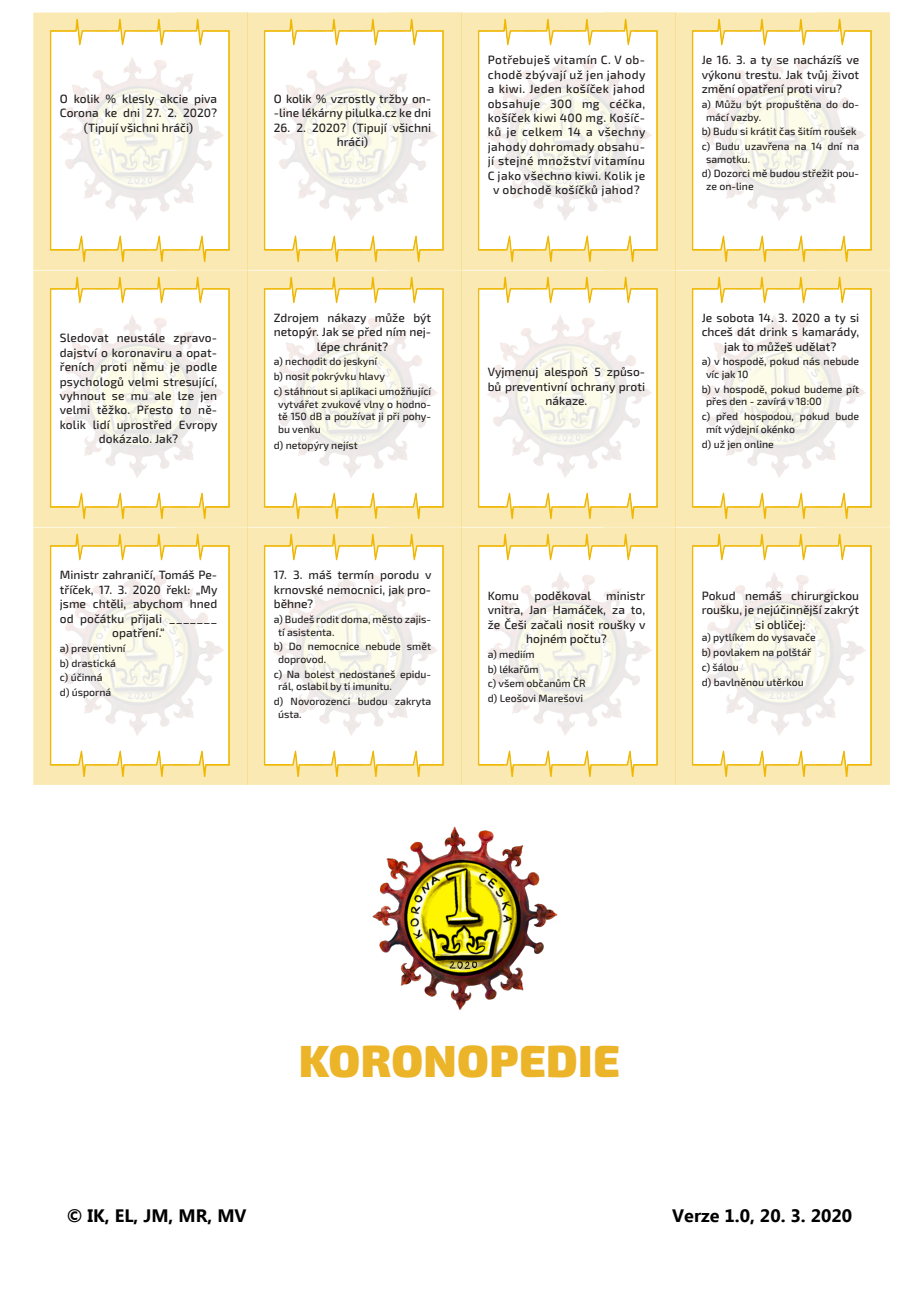
<style>
.page{position:relative;width:919px;height:1289px;background:#fff}
.page>*{position:absolute;margin:0;border:0;box-sizing:border-box;transform-origin:0 0}
.t1{font:900 45px "Exo 2.0";letter-spacing:.01em;color:#ecb429}
.t2{font:700 18px "Ebrima";color:#000001}
.t3{font:500 12px/14.4px "Exo 2.0";color:#231f20;text-align:center}
.t4{font:500 12px/14.4px "Exo 2.0";letter-spacing:.03em;color:#231f20;text-align:center}
.t5{font:500 10.5px/12.6px "Exo 2.0";color:#231f20}
</style>
<div class="page">
<img style="left:33px;top:13px;width:856px;height:771px">
<img style="left:372px;top:826px;width:186px;height:184px">
<p class="t3" style="left:60px;top:91px;width:159px">O kolik % klesly akcie piva<br>Corona ke dni 27. 2. 2020? (Tipují všichni hráči)</p>
<p class="t3" style="left:60px;top:331px;width:159px">Sledovat neustále zpravo&shy;dajství o koronaviru a opat&shy;řeních proti němu je podle psychologů velmi stresující, vyhnout se mu ale lze jen velmi těžko. Přesto to ně&shy;kolik lidí uprostřed Evropy dokázalo. Jak?</p>
<p class="t3" style="left:60px;top:568px;width:159px">Ministr zahraničí, Tomáš Pe&shy;tříček, 17. 3. 2020 řekl: „My jsme chtěli, abychom hned od počátku přijali _______ opatření.“</p>
<p class="t5" style="left:60px;top:642px;width:67px">a) preventivní</p>
<p class="t5" style="left:60px;top:656px;width:58px">b) drastická</p>
<p class="t5" style="left:60px;top:671px;width:44px">c) účinná</p>
<p class="t5" style="left:60px;top:686px;width:53px">d) úsporná</p>
<p class="t3" style="left:274px;top:91px;width:159px;text-align:left">O kolik % vzrostly tržby on--line lékárny pilulka.cz ke dni</p>
<p class="t3" style="left:274px;top:120px;width:159px">26. 2. 2020? (Tipují všichni hráči)</p>
<p class="t3" style="left:274px;top:311px;width:159px">Zdrojem nákazy může být netopýr. Jak se před ním nej&shy;lépe chránit?</p>
<p class="t5" style="left:274px;top:356px;width:105px">a) nechodit do jeskyní</p>
<p class="t5" style="left:274px;top:370px;width:113px">b) nosit pokrývku hlavy</p>
<p class="t5" style="left:278px;top:385px;width:155px;text-align:justify;text-indent:-4px">c) stáhnout si aplikaci umožňující vytvářet zvukové vlny o hodno&shy;tě 150 dB a používat ji při pohy&shy;bu venku</p>
<p class="t5" style="left:274px;top:439px;width:85px">d) netopýry nejíst</p>
<p class="t3" style="left:274px;top:568px;width:159px;text-align:justify">17. 3. máš termín porodu v krnovské nemocnici, jak pro&shy;běhne?</p>
<p class="t5" style="left:278px;top:613px;width:155px;text-indent:-4px">a) Budeš rodit doma, město zajis&shy;tí asistenta.</p>
<p class="t5" style="left:278px;top:640px;width:155px;text-indent:-4px">b) Do nemocnice nebude smět doprovod.</p>
<p class="t5" style="left:278px;top:668px;width:155px;text-indent:-4px">c) Na bolest nedostaneš epidu&shy;rál, oslabil by ti imunitu.</p>
<p class="t5" style="left:278px;top:695px;width:155px;text-indent:-4px">d) Novorozenci budou zakryta ústa.</p>
<p class="t4" style="left:487px;top:53px;width:159px">Potřebuješ vitamín C. V ob&shy;chodě zbývají už jen jahody a kiwi. Jeden košíček jahod obsahuje 300 mg céčka, košíček kiwi 400 mg. Košíč&shy;ků je celkem 14 a všechny jahody dohromady obsahu&shy;jí stejné množství vitamínu<br>C jako všechno kiwi. Kolik je v obchodě košíčků jahod?</p>
<p class="t3" style="left:487px;top:365px;width:159px">Vyjmenuj alespoň 5 způso&shy;bů preventivní ochrany proti nákaze.</p>
<p class="t3" style="left:487px;top:588px;width:33px">Komu</p>
<p class="t3" style="left:534px;top:588px;width:58px">poděkoval</p>
<p class="t3" style="left:606px;top:588px;width:41px">ministr</p>
<p class="t3" style="left:487px;top:603px;width:159px">vnitra, Jan Hamáček, za to,</p>
<p class="t3" style="left:487px;top:617px;width:159px">že Češi začali nosit roušky v</p>
<p class="t3" style="left:526px;top:632px;width:82px">hojném počtu?</p>
<p class="t5" style="left:487px;top:648px;width:48px">a) mediím</p>
<p class="t5" style="left:487px;top:662px;width:53px">b) lékařům</p>
<p class="t5" style="left:487px;top:677px;width:99px">c) všem občanům ČR</p>
<p class="t5" style="left:487px;top:692px;width:97px">d) Leošovi Marešovi</p>
<p class="t3" style="left:701px;top:53px;width:159px;text-align:justify">Je 16. 3. a ty se nacházíš ve výkonu trestu. Jak tvůj život změní opatření proti viru?</p>
<p class="t5" style="left:706px;top:98px;width:155px;text-indent:-4px">a) Můžu být propuštěna do do&shy;mácí vazby.</p>
<p class="t5" style="left:701px;top:125px;width:156px">b) Budu si krátit čas šitím roušek</p>
<p class="t5" style="left:706px;top:140px;width:155px;text-indent:-4px">c) Budu uzavřena na 14 dní na samotku.</p>
<p class="t5" style="left:706px;top:168px;width:155px;text-indent:-4px">d) Dozorci mě budou střežit pou&shy;ze on-line</p>
<p class="t3" style="left:701px;top:311px;width:159px">Je sobota 14. 3. 2020 a ty si chceš dát drink s kamarády, jak to můžeš udělat?</p>
<p class="t5" style="left:706px;top:356px;width:155px;text-indent:-4px">a) v hospodě, pokud nás nebude víc jak 10</p>
<p class="t5" style="left:706px;top:383px;width:155px;text-indent:-4px">b) v hospodě, pokud budeme pít přes den - zavírá v 18:00</p>
<p class="t5" style="left:706px;top:410px;width:155px;text-indent:-4px">c) před hospodou, pokud bude mít výdejní okénko</p>
<p class="t5" style="left:701px;top:438px;width:74px">d) už jen online</p>
<p class="t3" style="left:701px;top:588px;width:159px">Pokud nemáš chirurgickou roušku, je nejúčinnější zakrýt si obličej:</p>
<p class="t5" style="left:701px;top:631px;width:115px">a) pytlíkem do vysavače</p>
<p class="t5" style="left:701px;top:646px;width:111px">b) povlakem na polštář</p>
<p class="t5" style="left:701px;top:661px;width:39px">c) šálou</p>
<p class="t5" style="left:701px;top:675px;width:103px">d) bavlněnou utěrkou</p>
<p class="t1" style="left:299px;top:1033px;width:323px">KORONOPEDIE</p>
<h2 class="t2" style="left:67px;top:1202px;width:181px">© IK, EL, JM, MR, MV</h2>
<h2 class="t2" style="left:672px;top:1202px;width:181px">Verze 1.0, 20. 3. 2020</h2>
</div>
